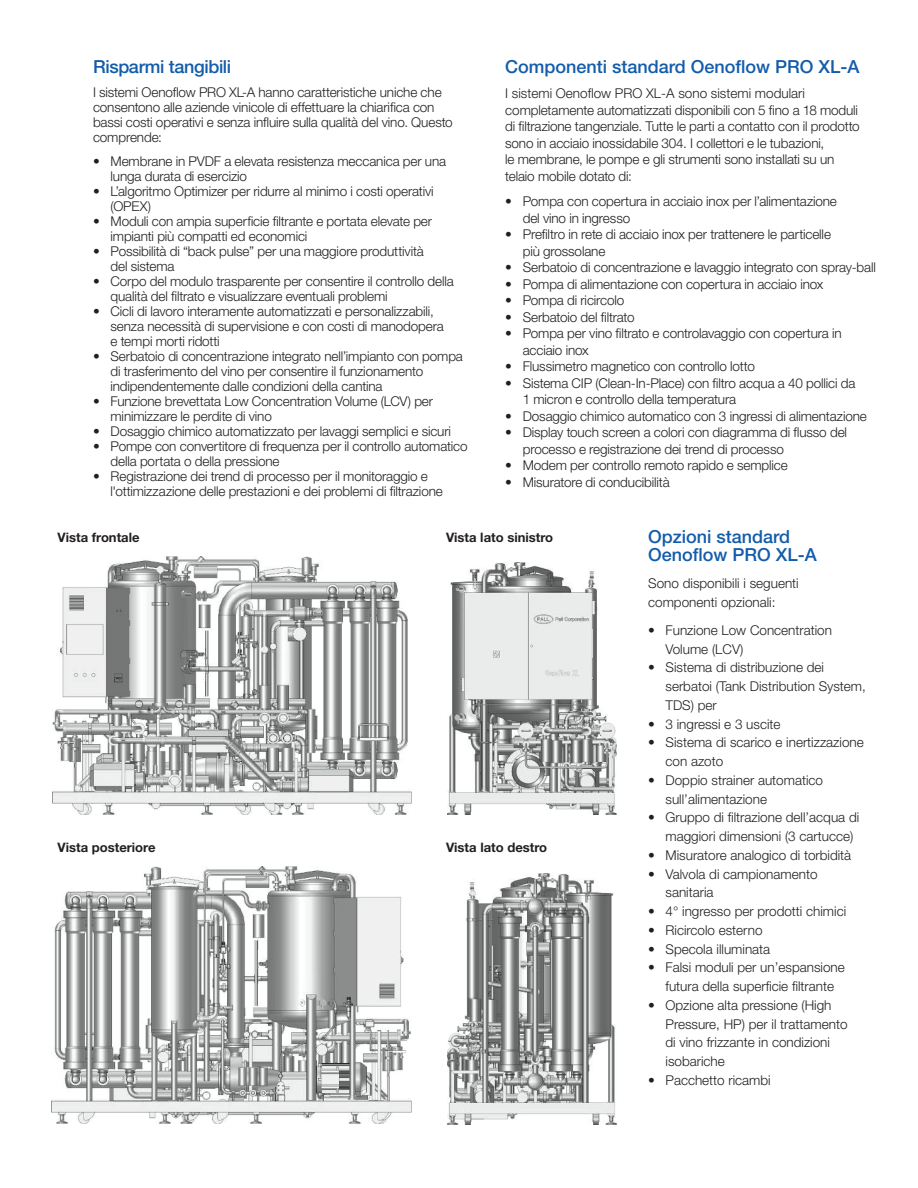
<style>
.page{position:relative;width:918px;height:1188px;background:#fff}
.page>*{position:absolute;margin:0;border:0;box-sizing:border-box;transform-origin:0 0}
.subheader-blue{font:500 18px/18px "Helvetica Neue LT Std";color:#135cab}
.subheader-blue-2{font:500 18px "Helvetica Neue LT Std";letter-spacing:-.02em;color:#135cab}
.body{font:300 13.5px/15px "Helvetica Neue LT Std";letter-spacing:-.01em;color:#231f20}
.body-2{font:700 13.05px "Helvetica Neue LT Std";color:#231f20}
.figure_view{font:700 13.05px "Helvetica Neue LT Std";color:#231f20}
</style>
<div class="page">
<img style="left:447px;top:563px;width:169px;height:251px">
<img style="left:447px;top:873px;width:169px;height:251px">
<img style="left:52px;top:557px;width:359px;height:257px">
<img style="left:52px;top:867px;width:359px;height:257px">
<p class="subheader-blue-2" style="left:93px;top:55px;width:140px">Risparmi tangibili</p>
<p class="body" style="left:93px;top:84px;width:361px">I sistemi Oenoflow PRO XL-A hanno caratteristiche uniche che consentono alle aziende vinicole di effettuare la chiarifica con bassi costi operativi e senza influire sulla qualità del vino. Questo comprende:</p>
<p class="body" style="left:111px;top:153px;width:337px;text-indent:-18px">• Membrane in PVDF a elevata resistenza meccanica per una lunga durata di esercizio</p>
<p class="body" style="left:111px;top:183px;width:325px;text-indent:-18px">• L’algoritmo Optimizer per ridurre al minimo i costi operativi (OPEX)</p>
<p class="body" style="left:111px;top:213px;width:323px;text-indent:-18px">• Moduli con ampia superficie filtrante e portata elevate per impianti più compatti ed economici</p>
<p class="body" style="left:111px;top:243px;width:315px;text-indent:-18px">• Possibilità di “back pulse” per una maggiore produttività del sistema</p>
<p class="body" style="left:111px;top:273px;width:345px;text-indent:-18px">• Corpo del modulo trasparente per consentire il controllo della qualità del filtrato e visualizzare eventuali problemi</p>
<p class="body" style="left:111px;top:303px;width:335px;text-indent:-18px">• Cicli di lavoro interamente automatizzati e personalizzabili, senza necessità di supervisione e con costi di manodopera e tempi morti ridotti</p>
<p class="body" style="left:111px;top:348px;width:354px;text-indent:-18px">• Serbatoio di concentrazione integrato nell’impianto con pompa di trasferimento del vino per consentire il funzionamento indipendentemente dalle condizioni della cantina</p>
<p class="body" style="left:111px;top:393px;width:324px;text-indent:-18px">• Funzione brevettata Low Concentration Volume (LCV) per minimizzare le perdite di vino</p>
<p class="body" style="left:93px;top:423px;width:360px">• Dosaggio chimico automatizzato per lavaggi semplici e sicuri</p>
<p class="body" style="left:111px;top:438px;width:359px;text-indent:-18px">• Pompe con convertitore di frequenza per il controllo automatico della portata o della pressione</p>
<p class="body" style="left:111px;top:468px;width:334px;text-indent:-18px">• Registrazione dei trend di processo per il monitoraggio e l'ottimizzazione delle prestazioni e dei problemi di filtrazione</p>
<p class="subheader-blue" style="left:505px;top:57px;width:356px">Componenti standard Oenoflow PRO XL-A</p>
<p class="body" style="left:505px;top:85px;width:356px;line-height:16.5px">I sistemi Oenoflow PRO XL-A sono sistemi modulari completamente automatizzati disponibili con 5 fino a 18 moduli di filtrazione tangenziale. Tutte le parti a contatto con il prodotto sono in acciaio inossidabile 304. I collettori e le tubazioni,<br>le membrane, le pompe e gli strumenti sono installati su un telaio mobile dotato di:</p>
<p class="body" style="left:523px;top:193px;width:316px;line-height:16.5px;text-indent:-18px">• Pompa con copertura in acciaio inox per l’alimentazione del vino in ingresso</p>
<p class="body" style="left:523px;top:226px;width:310px;line-height:16.5px;text-indent:-18px">• Prefiltro in rete di acciaio inox per trattenere le particelle più grossolane</p>
<p class="body" style="left:505px;top:259px;width:372px">• Serbatoio di concentrazione e lavaggio integrato con spray-ball</p>
<p class="body" style="left:505px;top:276px;width:320px">• Pompa di alimentazione con copertura in acciaio inox</p>
<p class="body" style="left:505px;top:292px;width:121px">• Pompa di ricircolo</p>
<p class="body" style="left:505px;top:309px;width:131px">• Serbatoio del filtrato</p>
<p class="body" style="left:523px;top:325px;width:320px;line-height:16.5px;text-indent:-18px">• Pompa per vino filtrato e controlavaggio con copertura in acciaio inox</p>
<p class="body" style="left:505px;top:358px;width:251px">• Flussimetro magnetico con controllo lotto</p>
<p class="body" style="left:523px;top:374px;width:334px;line-height:16.5px;text-indent:-18px">• Sistema CIP (Clean-In-Place) con filtro acqua a 40 pollici da<br>1 micron e controllo della temperatura</p>
<p class="body" style="left:505px;top:408px;width:363px">• Dosaggio chimico automatico con 3 ingressi di alimentazione</p>
<p class="body" style="left:523px;top:424px;width:326px;line-height:16.5px;text-indent:-18px">• Display touch screen a colori con diagramma di flusso del processo e registrazione dei trend di processo</p>
<p class="body" style="left:505px;top:457px;width:284px">• Modem per controllo remoto rapido e semplice</p>
<p class="body" style="left:505px;top:474px;width:166px">• Misuratore di conducibilità</p>
<p class="body-2" style="left:58px;top:529px;width:84px">Vista frontale</p>
<p class="body-2" style="left:446px;top:529px;width:109px">Vista lato sinistro</p>
<p class="figure_view" style="left:58px;top:839px;width:100px">Vista posteriore</p>
<p class="figure_view" style="left:446px;top:839px;width:103px">Vista lato destro</p>
<p class="subheader-blue" style="left:648px;top:527px;width:170px">Opzioni standard<br>Oenoflow PRO XL-A</p>
<p class="body" style="left:648px;top:574px;width:152px;line-height:18.8px">Sono disponibili i seguenti componenti opzionali:</p>
<p class="body" style="left:666px;top:620px;width:168px;line-height:18.8px;text-indent:-17px">• Funzione Low Concentration<br>Volume (LCV)</p>
<p class="body" style="left:666px;top:658px;width:202px;line-height:18.8px;text-indent:-17px">• Sistema di distribuzione dei serbatoi (Tank Distribution System,<br>TDS) per</p>
<p class="body" style="left:648px;top:716px;width:134px">• 3 ingressi e 3 uscite</p>
<p class="body" style="left:666px;top:733px;width:200px;line-height:18.8px;text-indent:-17px">• Sistema di scarico e inertizzazione con azoto</p>
<p class="body" style="left:666px;top:770px;width:159px;line-height:18.8px;text-indent:-17px">• Doppio strainer automatico sull’alimentazione</p>
<p class="body" style="left:666px;top:808px;width:195px;line-height:18.8px;text-indent:-17px">• Gruppo di filtrazione dell’acqua di maggiori dimensioni (3 cartucce)</p>
<p class="body" style="left:648px;top:847px;width:205px">• Misuratore analogico di torbidità</p>
<p class="body" style="left:666px;top:864px;width:154px;line-height:18.8px;text-indent:-17px">• Valvola di campionamento sanitaria</p>
<p class="body" style="left:648px;top:904px;width:199px">• 4° ingresso per prodotti chimici</p>
<p class="body" style="left:648px;top:922px;width:116px">• Ricircolo esterno</p>
<p class="body" style="left:648px;top:941px;width:124px">• Specola illuminata</p>
<p class="body" style="left:648px;top:958px;width:198px;line-height:18.8px;text-align:center">• Falsi moduli per un’espansione futura della superficie filtrante</p>
<p class="body" style="left:666px;top:995px;width:184px;line-height:18.8px;text-indent:-17px">• Opzione alta pressione (High<br>Pressure, HP) per il trattamento di vino frizzante in condizioni isobariche</p>
<p class="body" style="left:648px;top:1072px;width:124px">• Pacchetto ricambi</p>
</div>
